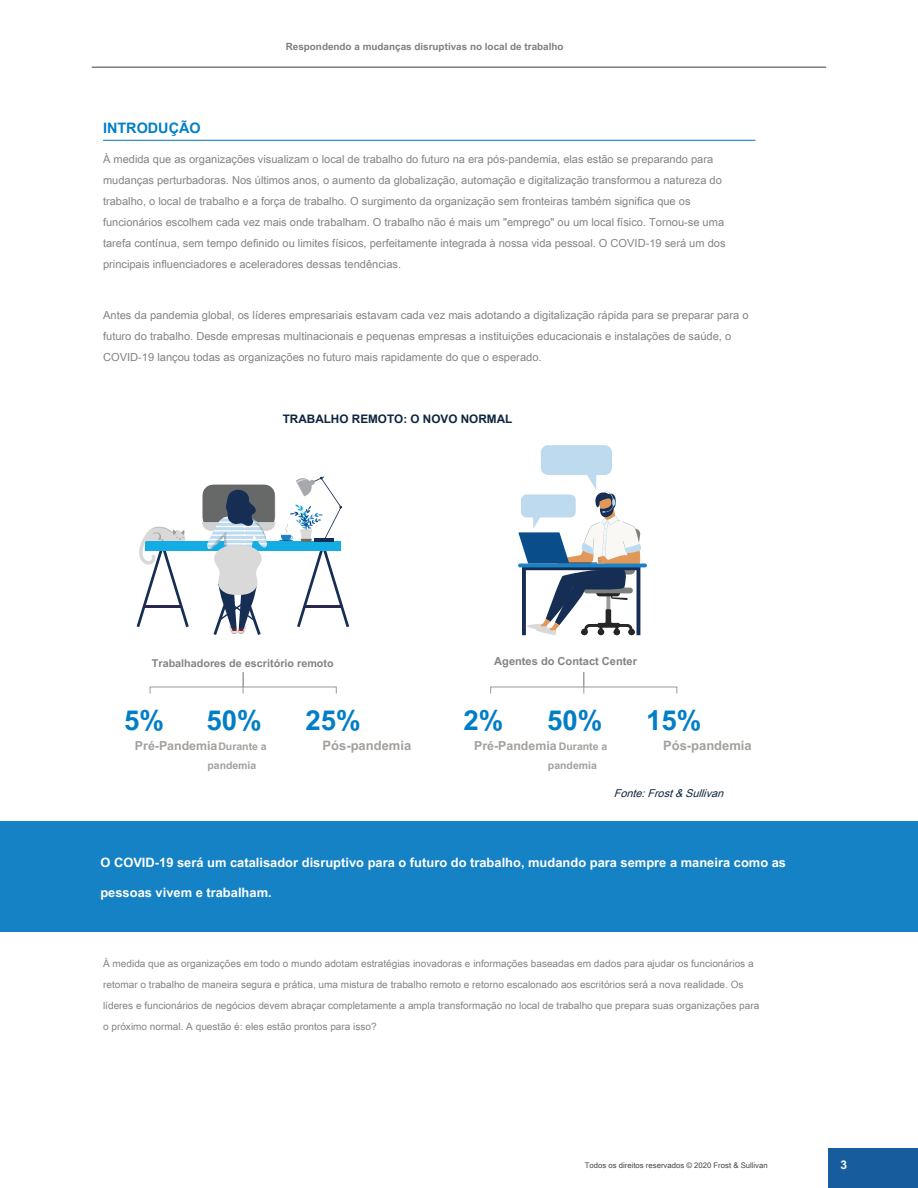
<style>
.page{position:relative;width:918px;height:1188px;background:#fff}
.page>*{position:absolute;margin:0;border:0;box-sizing:border-box;transform-origin:0 0}
.t1{font:700 27.6px "Arial Unicode MS";color:#017ec6}
.t2{font:700 14.4px "Arial Unicode MS";color:#017ec6}
.t3{font:700 12.9px "Arial Unicode MS";color:#fff}
.t4{font:700 12.9px "Arial Unicode MS";color:#a3a09d}
.t5{font:700 12.45px "Arial Unicode MS";color:#a3a09d}
.t6{font:700 12px "Arial Unicode MS";color:#fff}
.t7{font:700 11.7px "Arial Unicode MS";color:#0e253e}
.t8{font:11.1px/21px "Arial Unicode MS";color:#858382}
.t9{font:700 11.1px "Arial Unicode MS";color:#858382}
.t10{font:700 10.8px "Arial Unicode MS";color:#858382}
.t11{font:italic 10.8px "Arial Unicode MS";color:#0e253e}
.t12{font:700 10.5px/19.5px "Arial Unicode MS";color:#a3a09d}
.t13{font:10.05px/21px "Arial Unicode MS";color:#858382}
.t14{font:700 9.9px "Arial Unicode MS";color:#7f7f7f}
.t15{font:7.8px "Arial Unicode MS";color:#464645}
</style>
<div class="page">
<div style="left:828px;top:1148px;width:90px;height:40px;background:#175d9e"></div>
<hr style="left:92px;top:66px;width:734px;height:2px;background:#7f7f7f">
<hr style="left:103px;top:140px;width:652px;height:1px;background:#1b82c5">
<hr style="left:518px;top:564px;width:129px;height:3px;background:#1b82c5;border-radius:2px">
<svg style="left:518px;top:446px;width:124px;height:189px"></svg>
<div style="left:146px;top:542px;width:195px;height:9px;background:#13ace3"></div>
<svg style="left:137px;top:526px;width:52px;height:101px"></svg>
<svg style="left:202px;top:476px;width:147px;height:159px"></svg>
<svg style="left:149px;top:672px;width:188px;height:22px"></svg>
<svg style="left:490px;top:672px;width:188px;height:22px"></svg>
<div style="left:0;top:821px;width:918px;height:110px;background:#1582c5"></div>
<p class="t14" style="left:286px;top:40px;width:279px">Respondendo a mudanças disruptivas no local de trabalho</p>
<p class="t2" style="left:103px;top:118px;width:99px">INTRODUÇÃO</p>
<p class="t8" style="left:103px;top:148px;width:624px">À medida que as organizações visualizam o local de trabalho do futuro na era pós-pandemia, elas estão se preparando para mudanças perturbadoras. Nos últimos anos, o aumento da globalização, automação e digitalização transformou a natureza do trabalho, o local de trabalho e a força de trabalho. O surgimento da organização sem fronteiras também significa que os funcionários escolhem cada vez mais onde trabalham. O trabalho não é mais um "emprego" ou um local físico. Tornou-se uma tarefa contínua, sem tempo definido ou limites físicos, perfeitamente integrada à nossa vida pessoal. O COVID-19 será um dos principais influenciadores e aceleradores dessas tendências.</p>
<p class="t8" style="left:103px;top:304px;width:647px">Antes da pandemia global, os líderes empresariais estavam cada vez mais adotando a digitalização rápida para se preparar para o futuro do trabalho. Desde empresas multinacionais e pequenas empresas a instituições educacionais e instalações de saúde, o<br>COVID-19 lançou todas as organizações no futuro mais rapidamente do que o esperado.</p>
<p class="t7" style="left:283px;top:410px;width:231px">TRABALHO REMOTO: O NOVO NORMAL</p>
<p class="t10" style="left:152px;top:655px;width:183px">Trabalhadores de escritório remoto</p>
<h1 class="t1" style="left:124px;top:701px;width:41px">5%</h1>
<p class="t5" style="left:135px;top:737px;width:84px">Pré-Pandemia</p>
<h1 class="t1" style="left:207px;top:701px;width:57px">50%</h1>
<p class="t12" style="left:207px;top:736px;width:61px;text-indent:11px">Durante a pandemia</p>
<h1 class="t1" style="left:306px;top:701px;width:57px">25%</h1>
<p class="t4" style="left:323px;top:736px;width:90px">Pós-pandemia</p>
<p class="t9" style="left:494px;top:654px;width:144px">Agentes do Contact Center</p>
<h1 class="t1" style="left:463px;top:701px;width:41px">2%</h1>
<p class="t5" style="left:474px;top:737px;width:84px">Pré-Pandemia</p>
<h1 class="t1" style="left:547px;top:701px;width:57px">50%</h1>
<p class="t12" style="left:548px;top:736px;width:61px;text-indent:11px">Durante a pandemia</p>
<h1 class="t1" style="left:646px;top:701px;width:57px">15%</h1>
<p class="t4" style="left:663px;top:736px;width:90px">Pós-pandemia</p>
<p class="t11" style="left:614px;top:786px;width:115px">Fonte:Frost&amp;Sullivan</p>
<p class="t3" style="left:100px;top:853px;width:687px">O COVID-19 será um catalisador disruptivo para o futuro do trabalho, mudando para sempre a maneira como as</p>
<p class="t3" style="left:100px;top:883px;width:173px">pessoas vivem e trabalham.</p>
<p class="t13" style="left:103px;top:953px;width:658px">À medida que as organizações em todo o mundo adotam estratégias inovadoras e informações baseadas em dados para ajudar os funcionários a retomar o trabalho de maneira segura e prática, uma mistura de trabalho remoto e retorno escalonado aos escritórios será a nova realidade. Os líderes e funcionários de negócios devem abraçar completamente a ampla transformação no local de trabalho que prepara suas organizações para o próximo normal. A questão é: eles estão prontos para isso?</p>
<p class="t15" style="left:585px;top:1159px;width:184px">Todos os direitos reservados © 2020 Frost &amp; Sullivan</p>
<p class="t6" style="left:841px;top:1156px;width:8px">3</p>
</div>
